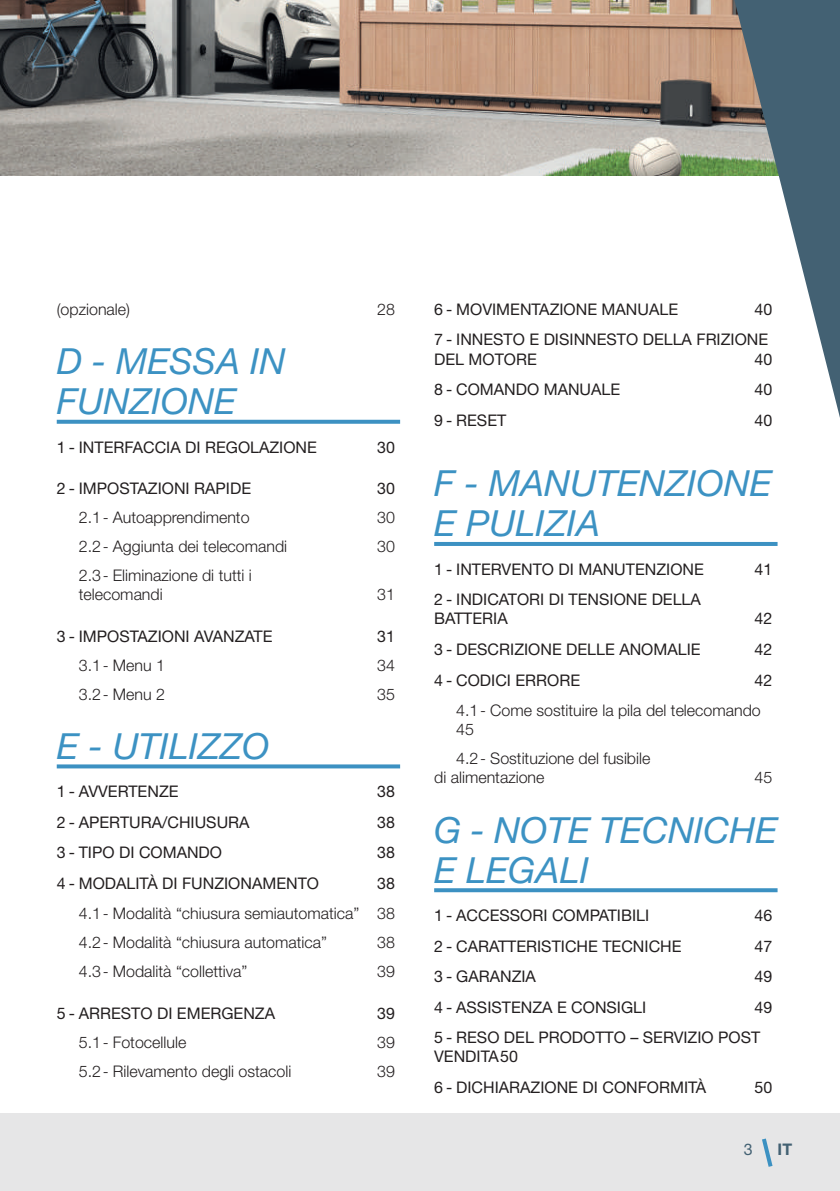
<style>
.page{position:relative;width:840px;height:1191px;background:#fff}
.page>*{position:absolute;margin:0;border:0;box-sizing:border-box;transform-origin:0 0}
.t1{font:italic 36px/40px "Helvetica Neue LT Std";color:#3c92c3}
.t2{font:16px/30.6px "Helvetica Neue LT Std";color:#231f20}
.t3{font:300 16px/19.2px "Helvetica Neue LT Std";color:#231f20}
.t4{font:700 16px "Helvetica Neue LT Std";color:#436173}
.t5{font:16px "Helvetica Neue LT Std";color:#436173}
</style>
<div class="page">
<div style="left:0;top:1113px;width:839px;height:78px;background:#e6e6e7"></div>
<svg style="left:762px;top:1138px;width:11px;height:29px"></svg>
<img style="left:0;top:0;width:734px;height:175px">
<svg style="left:57px;top:420px;width:343px;height:4px"></svg>
<svg style="left:57px;top:764px;width:343px;height:4px"></svg>
<hr style="left:434px;top:542px;width:343px;height:4px;background:#3c91c2">
<svg style="left:434px;top:888px;width:343px;height:4px"></svg>
<svg style="left:734px;top:0;width:105px;height:414px"></svg>
<p class="t3" style="left:57px;top:299px;width:75px">(opzionale)</p>
<p class="t3" style="left:377px;top:299px;width:19px">28</p>
<h1 class="t1" style="left:57px;top:341px;width:230px">D - MESSA IN<br>FUNZIONE</h1>
<p class="t2" style="left:57px;top:431px;width:261px">1 - INTERFACCIA DI REGOLAZIONE</p>
<p class="t2" style="left:377px;top:431px;width:19px">30</p>
<p class="t2" style="left:57px;top:473px;width:196px">2 - IMPOSTAZIONI RAPIDE</p>
<p class="t2" style="left:377px;top:473px;width:19px">30</p>
<p class="t3" style="left:79px;top:507px;width:172px">2.1- Autoapprendimento</p>
<p class="t3" style="left:377px;top:507px;width:19px">30</p>
<p class="t3" style="left:79px;top:536px;width:210px">2.2- Aggiunta dei telecomandi</p>
<p class="t3" style="left:377px;top:536px;width:19px">30</p>
<p class="t3" style="left:79px;top:565px;width:174px">2.3- Eliminazione di tutti i telecomandi</p>
<p class="t3" style="left:377px;top:584px;width:19px">31</p>
<p class="t2" style="left:57px;top:620px;width:217px">3 - IMPOSTAZIONI AVANZATE</p>
<p class="t2" style="left:377px;top:620px;width:19px">31</p>
<p class="t3" style="left:79px;top:655px;width:88px">3.1- Menu 1</p>
<p class="t3" style="left:377px;top:655px;width:19px">34</p>
<p class="t3" style="left:79px;top:684px;width:88px">3.2- Menu 2</p>
<p class="t3" style="left:377px;top:684px;width:19px">35</p>
<h1 class="t1" style="left:57px;top:725px;width:214px">E - UTILIZZO</h1>
<p class="t2" style="left:57px;top:776px;width:123px">1 - AVVERTENZE</p>
<p class="t2" style="left:377px;top:776px;width:19px">38</p>
<p class="t2" style="left:57px;top:806px;width:194px">2 - APERTURA/CHIUSURA</p>
<p class="t2" style="left:377px;top:806px;width:19px">38</p>
<p class="t2" style="left:57px;top:837px;width:167px">3 - TIPO DI COMANDO</p>
<p class="t2" style="left:377px;top:837px;width:19px">38</p>
<p class="t2" style="left:57px;top:867px;width:264px">4 - MODALITÀ DI FUNZIONAMENTO</p>
<p class="t2" style="left:377px;top:867px;width:19px">38</p>
<p class="t3" style="left:79px;top:899px;width:317px;line-height:28.8px">4.1- Modalità “chiusura semiautomatica” 38<br>4.2- Modalità “chiusura automatica”</p>
<p class="t3" style="left:377px;top:932px;width:19px">38</p>
<p class="t3" style="left:79px;top:961px;width:170px">4.3- Modalità “collettiva”</p>
<p class="t3" style="left:377px;top:961px;width:19px">39</p>
<p class="t2" style="left:57px;top:997px;width:220px">5 - ARRESTO DI EMERGENZA</p>
<p class="t2" style="left:377px;top:997px;width:19px">39</p>
<p class="t3" style="left:79px;top:1032px;width:109px">5.1- Fotocellule</p>
<p class="t3" style="left:377px;top:1032px;width:19px">39</p>
<p class="t3" style="left:79px;top:1061px;width:214px">5.2- Rilevamento degli ostacoli</p>
<p class="t3" style="left:377px;top:1061px;width:19px">39</p>
<p class="t2" style="left:434px;top:294px;width:245px">6 - MOVIMENTAZIONE MANUALE</p>
<p class="t2" style="left:434px;top:294px;width:339px;text-align:right">40<br>7 - INNESTO E DISINNESTO DELLA FRIZIONE</p>
<p class="t2" style="left:434px;top:343px;width:104px">DEL MOTORE</p>
<p class="t2" style="left:754px;top:343px;width:19px">40</p>
<p class="t2" style="left:434px;top:374px;width:187px">8 - COMANDO MANUALE</p>
<p class="t2" style="left:754px;top:374px;width:19px">40</p>
<p class="t2" style="left:434px;top:404px;width:74px">9 - RESET</p>
<p class="t2" style="left:754px;top:404px;width:19px">40</p>
<h1 class="t1" style="left:434px;top:463px;width:339px">F - MANUTENZIONE<br>E PULIZIA</h1>
<p class="t2" style="left:434px;top:553px;width:271px">1 - INTERVENTO DI MANUTENZIONE</p>
<p class="t2" style="left:754px;top:553px;width:19px">41</p>
<p class="t2" style="left:434px;top:590px;width:268px;line-height:19.2px">2 - INDICATORI DI TENSIONE DELLA<br>BATTERIA</p>
<p class="t2" style="left:754px;top:603px;width:19px">42</p>
<p class="t2" style="left:434px;top:634px;width:268px">3 - DESCRIZIONE DELLE ANOMALIE</p>
<p class="t2" style="left:754px;top:634px;width:19px">42</p>
<p class="t2" style="left:434px;top:664px;width:147px">4 - CODICI ERRORE</p>
<p class="t2" style="left:754px;top:664px;width:19px">42</p>
<p class="t3" style="left:456px;top:700px;width:306px">4.1- Come sostituire la pila del telecomando<br>45</p>
<p class="t3" style="left:434px;top:748px;width:218px;text-indent:22px">4.2- Sostituzione del fusibile di alimentazione</p>
<p class="t3" style="left:754px;top:767px;width:19px">45</p>
<h1 class="t1" style="left:434px;top:809px;width:345px">G - NOTE TECNICHE<br>E LEGALI</h1>
<p class="t2" style="left:434px;top:899px;width:216px">1 - ACCESSORI COMPATIBILI</p>
<p class="t2" style="left:754px;top:899px;width:19px">46</p>
<p class="t2" style="left:434px;top:930px;width:249px">2 - CARATTERISTICHE TECNICHE</p>
<p class="t2" style="left:754px;top:930px;width:19px">47</p>
<p class="t2" style="left:434px;top:961px;width:103px">3 - GARANZIA</p>
<p class="t2" style="left:754px;top:961px;width:19px">49</p>
<p class="t2" style="left:434px;top:991px;width:213px">4 - ASSISTENZA E CONSIGLI</p>
<p class="t2" style="left:434px;top:991px;width:339px;text-indent:320px">49<br>5 - RESO DEL PRODOTTO – SERVIZIO POST</p>
<p class="t2" style="left:434px;top:1041px;width:273px">VENDITA50<br>6 - DICHIARAZIONE DI CONFORMITÀ</p>
<p class="t2" style="left:754px;top:1071px;width:19px">50</p>
<p class="t5" style="left:743px;top:1140px;width:10px">3</p>
<p class="t4" style="left:777px;top:1139px;width:16px">IT</p>
</div>
